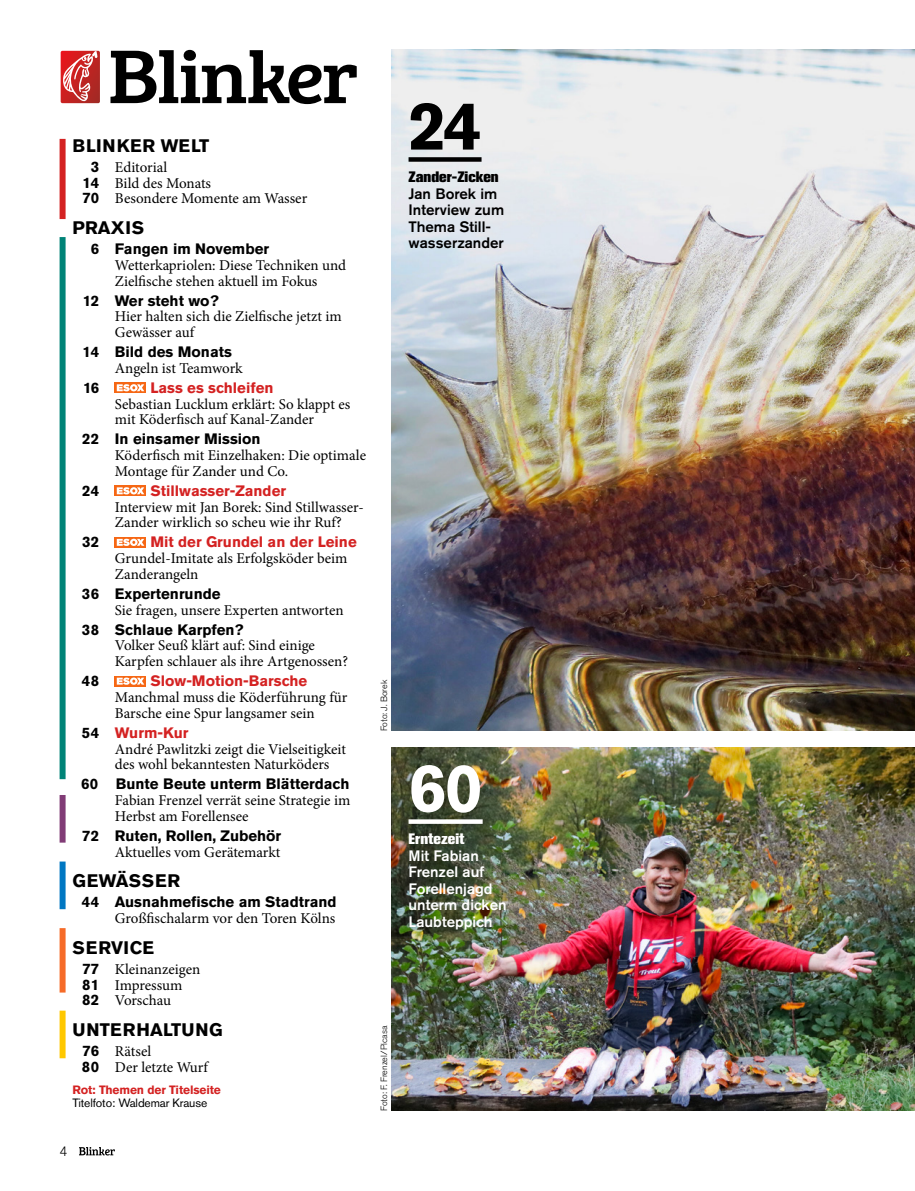
<style>
.page{position:relative;width:915px;height:1191px;background:#fff}
.page>*{position:absolute;margin:0;border:0;box-sizing:border-box;transform-origin:0 0}
.t1{font:700 67.5px "Akzidenz Grotesk Pro";color:#000}
.t2{font:700 67.5px "Akzidenz Grotesk Pro";color:#fff}
.t3{font:700 18px "Akzidenz Grotesk Pro";letter-spacing:.03em;color:#000}
.t4{font:700 18px "Akzidenz Grotesk Pro";letter-spacing:.01em;color:#000}
.t5{font:700 18px "Akzidenz Grotesk Pro";letter-spacing:.05em;color:#000}
.t6{font:15px/15.8px "Minion Pro";color:#000}
.t7{font:700 15px "Akzidenz Grotesk Pro";color:#000}
.t8{font:700 15px "Akzidenz Grotesk Pro";color:#d42222}
.t9{font:500 15px/16.5px "Akzidenz Grotesk Pro";color:#fff}
.t10{font:500 15px/16.5px "Akzidenz Grotesk Pro";color:#000}
.t11{font:800 15px "Akzidenz Grotesk Pro";color:#000}
.t12{font:800 15px "Akzidenz Grotesk Pro";color:#fff}
.t13{font:300 13.5px "Akzidenz Grotesk Pro";color:#000}
.t14{font:12px "Akzidenz Grotesk Pro";letter-spacing:-.01em;color:#000}
.t15{font:700 12px "Akzidenz Grotesk Pro";letter-spacing:-.01em;color:#d42222}
.t16{font:300 9px "Akzidenz Grotesk Pro";color:#000}
.s1{font-family:"Akzidenz Grotesk Pro";font-weight:700}
.s2{color:#000}
</style>
<div class="page">
<img style="left:391px;top:50px;width:523px;height:680px">
<img style="left:391px;top:747px;width:523px;height:363px">
<svg style="left:60px;top:50px;width:41px;height:54px"></svg>
<svg style="left:61px;top:51px;width:39px;height:53px;background:#d15453"></svg>
<svg style="left:110px;top:50px;width:246px;height:54px"></svg>
<div style="left:408px;top:157px;width:73px;height:5px;background:#000"></div>
<div style="left:408px;top:819px;width:74px;height:5px;background:#fff"></div>
<div style="left:60px;top:237px;width:6px;height:542px;background:#008377"></div>
<div style="left:60px;top:1010px;width:6px;height:48px;background:#ffc800"></div>
<div style="left:60px;top:795px;width:6px;height:47px;background:#813c76"></div>
<div style="left:60px;top:861px;width:6px;height:48px;background:#0077c2"></div>
<div style="left:60px;top:928px;width:6px;height:64px;background:#f66b28"></div>
<div style="left:60px;top:139px;width:6px;height:80px;background:#d42222"></div>
<svg style="left:115px;top:383px;width:31px;height:10px"></svg>
<svg style="left:117px;top:384px;width:27px;height:7px"></svg>
<svg style="left:115px;top:486px;width:31px;height:10px"></svg>
<svg style="left:117px;top:487px;width:27px;height:7px"></svg>
<svg style="left:115px;top:537px;width:31px;height:10px"></svg>
<svg style="left:117px;top:539px;width:27px;height:7px"></svg>
<svg style="left:115px;top:676px;width:31px;height:10px"></svg>
<svg style="left:117px;top:677px;width:27px;height:8px"></svg>
<svg style="left:79px;top:1147px;width:36px;height:8px"></svg>
<p class="t5" style="left:72px;top:134px;width:138px">BLINKER WELT</p>
<p class="t6" style="left:83px;top:159px;width:226px;text-indent:8px"><span class="s1">3</span> Editorial<br><span class="s1">14</span> Bild des Monats<br><span class="s1">70</span> Besondere Momente am Wasser</p>
<p class="t3" style="left:72px;top:216px;width:73px">PRAXIS</p>
<p class="t7" style="left:91px;top:239px;width:180px">6 Fangen im November</p>
<p class="t6" style="left:115px;top:257px;width:233px">Wetterkapriolen: Diese Techniken und<br>Zielfische stehen aktuell im Fokus</p>
<p class="t7" style="left:83px;top:290px;width:137px">12 Wer steht wo?</p>
<p class="t6" style="left:115px;top:309px;width:228px">Hier halten sich die Zielfische jetzt im<br>Gewässer auf</p>
<p class="t7" style="left:83px;top:342px;width:151px">14 Bild des Monats</p>
<p class="t6" style="left:115px;top:360px;width:129px">Angeln ist Teamwork</p>
<p class="t7" style="left:83px;top:378px;width:17px">16</p>
<p class="t8" style="left:150px;top:378px;width:125px">Lass es schleifen</p>
<p class="t6" style="left:115px;top:396px;width:237px">Sebastian Lucklum erklärt: So klappt es mit Köderfisch auf Kanal-Zander</p>
<p class="t7" style="left:82px;top:429px;width:180px">22 In einsamer Mission</p>
<p class="t6" style="left:115px;top:447px;width:252px">Köderfisch mit Einzelhaken: Die optimale<br>Montage für Zander und Co.</p>
<p class="t7" style="left:82px;top:481px;width:18px">24</p>
<p class="t8" style="left:150px;top:481px;width:137px">Stillwasser-Zander</p>
<p class="t6" style="left:115px;top:499px;width:250px">Interview mit Jan Borek: Sind Stillwasser-<br>Zander wirklich so scheu wie ihr Ruf?</p>
<p class="t7" style="left:82px;top:532px;width:18px">32</p>
<p class="t8" style="left:150px;top:532px;width:208px">Mit der Grundel an der Leine</p>
<p class="t6" style="left:115px;top:550px;width:234px">Grundel-Imitate als Erfolgsköder beim<br>Zanderangeln</p>
<p class="t7" style="left:82px;top:584px;width:140px">36 Expertenrunde</p>
<p class="t6" style="left:115px;top:602px;width:230px">Sie fragen, unsere Experten antworten</p>
<p class="t7" style="left:82px;top:619px;width:163px">38 Schlaue Karpfen?</p>
<p class="t6" style="left:115px;top:638px;width:235px">Volker Seuß klärt auf: Sind einige<br>Karpfen schlauer als ihre Artgenossen?</p>
<p class="t7" style="left:82px;top:671px;width:19px">48</p>
<p class="t8" style="left:150px;top:671px;width:158px">Slow-Motion-Barsche</p>
<p class="t6" style="left:115px;top:689px;width:234px">Manchmal muss die Köderführung für<br>Barsche eine Spur langsamer sein</p>
<p class="t8" style="left:82px;top:722px;width:108px"><span class="s2">54</span> Wurm-Kur</p>
<p class="t6" style="left:115px;top:741px;width:232px">André Pawlitzki zeigt die Vielseitigkeit des wohl bekanntesten Naturköders</p>
<p class="t7" style="left:81px;top:774px;width:270px">60 Bunte Beute unterm Blätterdach</p>
<p class="t6" style="left:115px;top:792px;width:237px">Fabian Frenzel verrät seine Strategie im<br>Herbst am Forellensee</p>
<p class="t7" style="left:82px;top:825px;width:200px">72 Ruten, Rollen, Zubehör</p>
<p class="t6" style="left:115px;top:844px;width:167px">Aktuelles vom Gerätemarkt</p>
<p class="t3" style="left:72px;top:869px;width:109px">GEWÄSSER</p>
<p class="t7" style="left:82px;top:892px;width:256px">44 Ausnahmefische am Stadtrand</p>
<p class="t6" style="left:115px;top:910px;width:222px">Großfischalarm vor den Toren Kölns</p>
<p class="t3" style="left:72px;top:936px;width:83px">SERVICE</p>
<p class="t6" style="left:82px;top:961px;width:119px"><span class="s1">77</span> Kleinanzeigen<br><span class="s1">81</span> Impressum<br><span class="s1">82</span> Vorschau</p>
<p class="t4" style="left:72px;top:1018px;width:152px">UNTERHALTUNG</p>
<p class="t6" style="left:82px;top:1043px;width:127px"><span class="s1">76</span> Rätsel<br><span class="s1">80</span> Der letzte Wurf</p>
<p class="t15" style="left:72px;top:1081px;width:150px">Rot: Themen der Titelseite</p>
<p class="t14" style="left:72px;top:1095px;width:136px">Titelfoto: Waldemar Krause</p>
<p class="t13" style="left:60px;top:1142px;width:9px">4</p>
<p class="t16" style="left:378px;top:731px;width:53px;rotate:-90deg">Foto: J. Borek</p>
<p class="t16" style="left:378px;top:1111px;width:87px;rotate:-90deg">Foto: F. Frenzel/Picasa</p>
<h1 class="t1" style="left:408px;top:82px;width:74px">24</h1>
<p class="t11" style="left:408px;top:167px;width:92px">Zander-Zicken</p>
<p class="t10" style="left:408px;top:185px;width:97px">Jan Borek im<br>Interview zum<br>Thema Still&shy;wasserzander</p>
<h1 class="t2" style="left:408px;top:744px;width:76px">60</h1>
<p class="t12" style="left:408px;top:829px;width:57px">Erntezeit</p>
<p class="t9" style="left:408px;top:847px;width:99px">Mit Fabian<br>Frenzel auf<br>Forellenjagd unterm dicken<br>Laubteppich</p>
</div>
